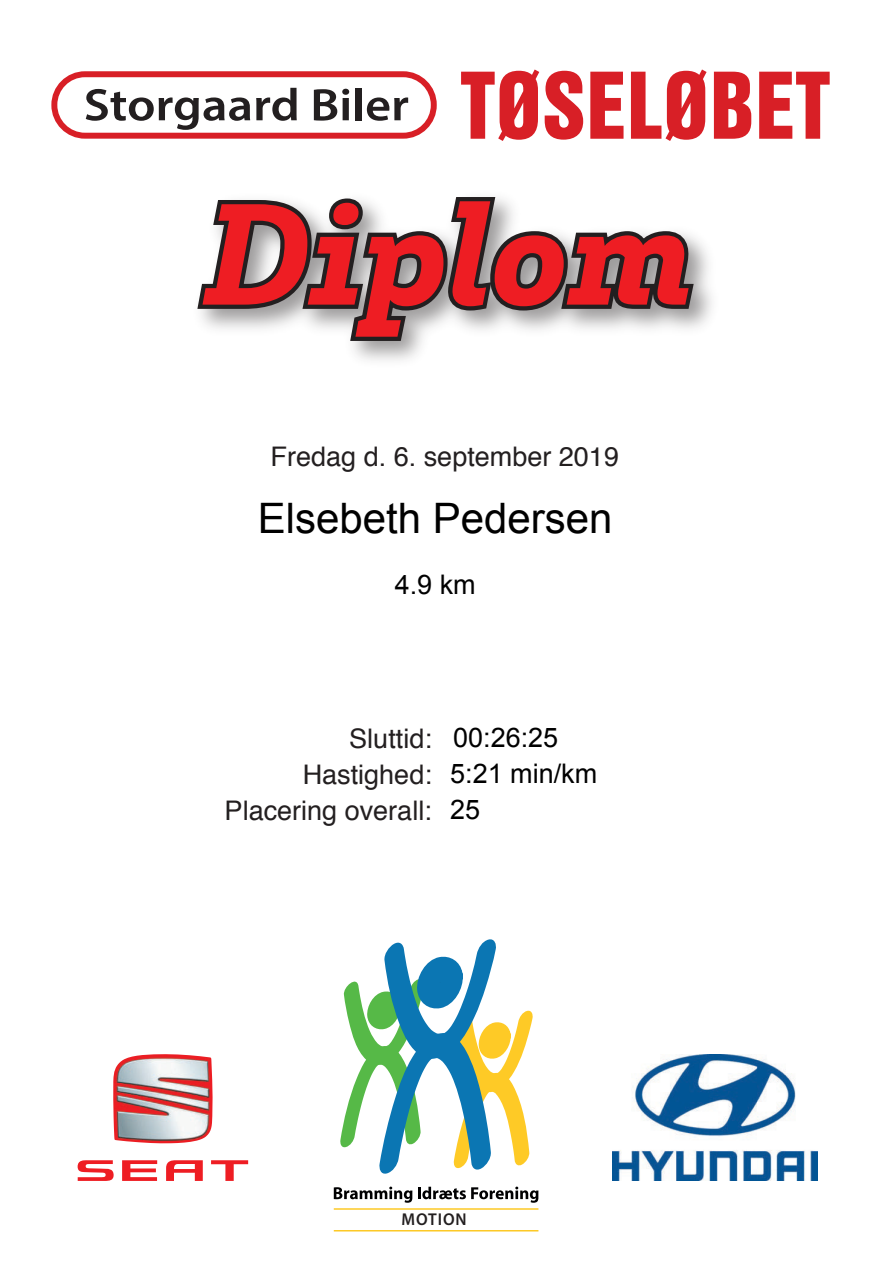
<style>
.page{position:relative;width:893px;height:1263px;background:#fff}
.page>*{position:absolute;margin:0;border:0;box-sizing:border-box;transform-origin:0 0}
.t1{font:italic 900 148.5px "Brix Slab";color:#ee1d23;scale:1.08 1}
.t2{font:83.7px "Swiss 921 BT Regular A";letter-spacing:.025em;color:#d81f26;scale:.96 1}
.t3{font:600 45.75px "Myriad Pro";color:#231f20;scale:1.1 1}
.t4{font:42px "Arial";color:#000}
.t5{font:27px/36px "Helvetica";color:#231f20;text-align:right}
.t6{font:27px "Arial";color:#000}
.t7{font:600 17.1px "Myriad Pro";letter-spacing:.055em;color:#231f20;scale:.96 1}
</style>
<div class="page">
<svg style="left:334px;top:1187px;width:78px;height:16px"></svg>
<svg style="left:418px;top:1187px;width:120px;height:16px"></svg>
<svg style="left:340px;top:939px;width:193px;height:235px"></svg>
<img style="left:612px;top:1054px;width:205px;height:127px">
<svg style="left:78px;top:1160px;width:36px;height:21px"></svg>
<svg style="left:122px;top:1160px;width:35px;height:21px"></svg>
<svg style="left:166px;top:1160px;width:37px;height:21px"></svg>
<svg style="left:211px;top:1160px;width:37px;height:21px"></svg>
<img style="left:113px;top:1054px;width:99px;height:89px">
<div style="left:51px;top:71px;width:386px;height:68px;border:6px solid #d81f26;border-radius:31px"></div>
<svg style="left:196px;top:193px;width:502px;height:154px"></svg>
<hr style="left:334px;top:1208px;width:204px;height:2px;background:#fdc925">
<hr style="left:334px;top:1230px;width:204px;height:2px;background:#fdc925">
<h3 class="t3" style="left:84px;top:76px;width:297px">Storgaard Biler</h3>
<h2 class="t2" style="left:461px;top:51px;width:385px">TØSELØBET</h2>
<h1 class="t1" style="left:204px;top:155px;width:456px">Diplom</h1>
<p class="t5" style="left:270px;top:440px;width:350px">Fredag d. 6. september 2019</p>
<h3 class="t4" style="left:258px;top:495px;width:356px">Elsebeth Pedersen</h3>
<p class="t6" style="left:394px;top:570px;width:82px">4.9 km</p>
<p class="t5" style="left:225px;top:722px;width:209px">Sluttid:<br>Hastighed:<br>Placering overall:</p>
<p class="t6" style="left:453px;top:723px;width:107px">00:26:25</p>
<p class="t6" style="left:450px;top:759px;width:148px">5:21 min/km</p>
<p class="t6" style="left:450px;top:795px;width:32px">25</p>
<p class="t7" style="left:401px;top:1208px;width:69px">MOTION</p>
</div>
